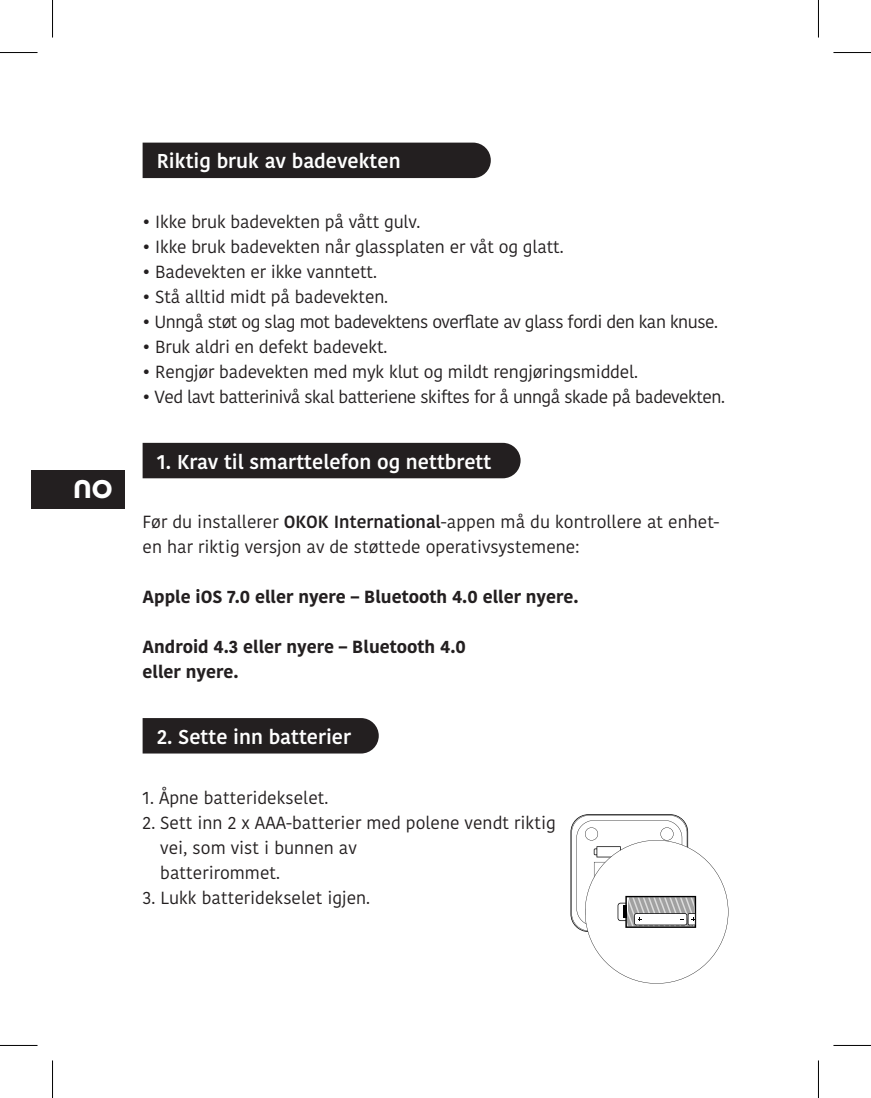
<style>
.page{position:relative;width:871px;height:1098px;background:#fff}
.page>*{position:absolute;margin:0;border:0;box-sizing:border-box;transform-origin:0 0}
.t1{font:700 27.25px "All Round Gothic";color:#fff}
.t2{font:600 20px "Kohinoor Devanagari";color:#fff}
.t3{font:17.5px/25px "Kohinoor Devanagari";letter-spacing:-.01em;color:#231f20}
.t4{font:17.5px "Kohinoor Devanagari";letter-spacing:-.03em;color:#231f20}
.t5{font:700 17.5px/25px "Kohinoor Devanagari";color:#231f20}
.s1{font-weight:600}
</style>
<div class="page">
<svg style="left:570px;top:814px;width:158px;height:169px"></svg>
<div style="left:31px;top:470px;width:94px;height:38px;background:#231f20"></div>
<div style="left:142px;top:142px;width:348px;height:36px;background:#231f20"></div>
<div style="left:142px;top:442px;width:378px;height:36px;background:#231f20"></div>
<div style="left:142px;top:718px;width:236px;height:35px;background:#231f20"></div>
<hr style="left:0;top:52px;width:38px;height:1px;background:#000">
<hr style="left:833px;top:52px;width:37px;height:1px;background:#000">
<hr style="left:0;top:1044px;width:38px;height:1px;background:#000">
<hr style="left:833px;top:1044px;width:37px;height:1px;background:#000">
<hr style="left:52px;top:0;width:1px;height:37px;background:#000">
<hr style="left:52px;top:1060px;width:1px;height:37px;background:#000">
<hr style="left:817px;top:0;width:1px;height:37px;background:#000">
<hr style="left:817px;top:1060px;width:1px;height:37px;background:#000">
<h1 class="t1" style="left:74px;top:472px;width:40px">NO</h1>
<p class="t2" style="left:157px;top:150px;width:245px">Riktig bruk av badevekten</p>
<p class="t3" style="left:142px;top:209px;width:279px">• Ikke bruk badevekten på vått gulv.</p>
<p class="t3" style="left:142px;top:234px;width:422px">• Ikke bruk badevekten når glassplaten er våt og glatt.</p>
<p class="t3" style="left:142px;top:259px;width:236px">• Badevekten er ikke vanntett.</p>
<p class="t3" style="left:142px;top:284px;width:247px">• Stå alltid midt på badevekten.</p>
<p class="t4" style="left:142px;top:312px;width:577px">• Unngå støt og slag mot badevektens overflate av glass fordi den kan knuse.</p>
<p class="t3" style="left:142px;top:334px;width:246px">• Bruk aldri en defekt badevekt.</p>
<p class="t3" style="left:142px;top:359px;width:497px">• Rengjør badevekten med myk klut og mildt rengjøringsmiddel.</p>
<p class="t4" style="left:142px;top:387px;width:584px">• Ved lavt batterinivå skal batteriene skiftes for å unngå skade på badevekten.</p>
<p class="t2" style="left:157px;top:450px;width:336px">1. Krav til smarttelefon og nettbrett</p>
<p class="t3" style="left:142px;top:509px;width:578px">Før du installerer <span class="s1">OKOK International</span>-appen må du kontrollere at enhet&shy;en har riktig versjon av de støttede operativsystemene:</p>
<p class="t5" style="left:142px;top:584px;width:437px">Apple iOS 7.0 eller nyere – Bluetooth 4.0 eller nyere.</p>
<p class="t5" style="left:142px;top:634px;width:325px">Android 4.3 eller nyere – Bluetooth 4.0 eller nyere.</p>
<p class="t2" style="left:157px;top:725px;width:196px">2. Sette inn batterier</p>
<p class="t3" style="left:142px;top:784px;width:187px">1. Åpne batteridekselet.</p>
<p class="t3" style="left:160px;top:809px;width:397px;text-indent:-18px">2. Sett inn 2 x AAA-batterier med polene vendt riktig vei, som vist i bunnen av<br>batterirommet.</p>
<p class="t3" style="left:142px;top:884px;width:229px">3. Lukk batteridekselet igjen.</p>
</div>
